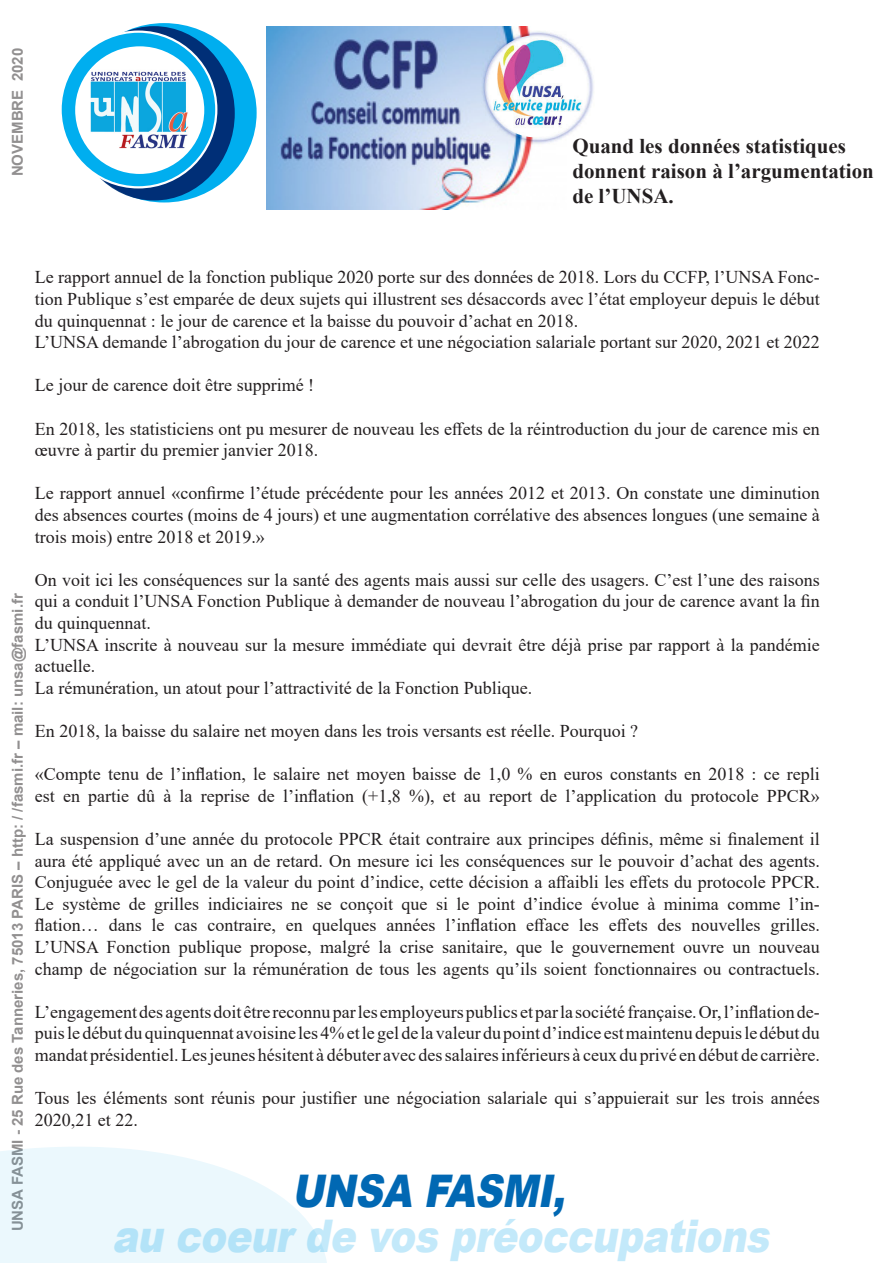
<style>
.page{position:relative;width:893px;height:1263px;background:#fff}
.page>*{position:absolute;margin:0;border:0;box-sizing:border-box;transform-origin:0 0}
.t1{font:italic 900 45px "Arial";color:#c3e9fa;scale:.85 1}
.t2{font:italic 900 45px "Arial";color:#0168b3;scale:.85 1}
.t3{font:700 21px/25.2px "Times New Roman";color:#231f20}
.t4{font:18px/21.6px "Times New Roman";color:#231f20;text-align:justify}
.t5{font:700 15px "Arial";color:#231f20}
</style>
<div class="page">
<div style="left:0;top:1145px;width:893px;height:118px;background:linear-gradient(to right,#edf9fd,#fff)"></div>
<img style="left:266px;top:27px;width:267px;height:183px">
<img style="left:481px;top:31px;width:113px;height:113px">
<svg style="left:70px;top:21px;width:188px;height:183px;background:#25b8ef"></svg>
<svg style="left:73px;top:26px;width:162px;height:174px;background:#174384"></svg>
<div style="left:61px;top:32px;width:155px;height:155px;background:#00aeef;border-radius:50%"></div>
<div style="left:75px;top:46px;width:129px;height:128px;background:#fff;border-radius:50%"></div>
<img style="left:91px;top:71px;width:98px;height:78px">
<p class="t5" style="left:7px;top:176px;width:130px;rotate:-90deg">NOVEMBRE 2020</p>
<p class="t3" style="left:572px;top:133px;width:303px">Quand les données statistiques donnent raison à l’argumentation de l’UNSA.</p>
<p class="t5" style="left:7px;top:1231px;width:640px;rotate:-90deg">UNSA FASMI - 25 Rue des Tanneries, 75013 PARIS – http: / /fasmi.fr – mail: unsa@fasmi.fr</p>
<p class="t4" style="left:35px;top:266px;width:786px">Le rapport annuel de la fonction publique 2020 porte sur des données de 2018. Lors du CCFP, l’UNSA Fonc&shy;tion Publique s’est emparée de deux sujets qui illustrent ses désaccords avec l’état employeur depuis le début du quinquennat : le jour de carence et la baisse du pouvoir d’achat en 2018.</p>
<p class="t4" style="left:35px;top:331px;width:786px">L’UNSA demande l’abrogation du jour de carence et une négociation salariale portant sur 2020, 2021 et 2022</p>
<p class="t4" style="left:35px;top:374px;width:281px">Le jour de carence doit être supprimé !</p>
<p class="t4" style="left:35px;top:417px;width:786px">En 2018, les statisticiens ont pu mesurer de nouveau les effets de la réintroduction du jour de carence mis en œuvre à partir du premier janvier 2018.</p>
<p class="t4" style="left:35px;top:482px;width:786px">Le rapport annuel «confirme l’étude précédente pour les années 2012 et 2013. On constate une diminution des absences courtes (moins de 4 jours) et une augmentation corrélative des absences longues (une semaine à trois mois) entre 2018 et 2019.»</p>
<p class="t4" style="left:35px;top:568px;width:786px">On voit ici les conséquences sur la santé des agents mais aussi sur celle des usagers. C’est l’une des raisons qui a conduit l’UNSA Fonction Publique à demander de nouveau l’abrogation du jour de carence avant la fin du quinquennat.</p>
<p class="t4" style="left:35px;top:633px;width:786px">L’UNSA inscrite à nouveau sur la mesure immédiate qui devrait être déjà prise par rapport à la pandémie actuelle.</p>
<p class="t4" style="left:35px;top:676px;width:499px">La rémunération, un atout pour l’attractivité de la Fonction Publique.</p>
<p class="t4" style="left:35px;top:720px;width:605px">En 2018, la baisse du salaire net moyen dans les trois versants est réelle. Pourquoi ?</p>
<p class="t4" style="left:35px;top:763px;width:786px">«Compte tenu de l’inflation, le salaire net moyen baisse de 1,0 % en euros constants en 2018 : ce repli est en partie dû à la reprise de l’inflation (+1,8 %), et au report de l’application du protocole PPCR»</p>
<p class="t4" style="left:35px;top:828px;width:786px">La suspension d’une année du protocole PPCR était contraire aux principes définis, même si finalement il aura été appliqué avec un an de retard. On mesure ici les conséquences sur le pouvoir d’achat des agents.<br>Conjuguée avec le gel de la valeur du point d’indice, cette décision a affaibli les effets du protocole PPCR.</p>
<p class="t4" style="left:35px;top:892px;width:786px">Le système de grilles indiciaires ne se conçoit que si le point d’indice évolue à minima comme l’in&shy;flation… dans le cas contraire, en quelques années l’inflation efface les effets des nouvelles grilles.</p>
<p class="t4" style="left:35px;top:936px;width:786px">L’UNSA Fonction publique propose, malgré la crise sanitaire, que le gouvernement ouvre un nouveau champ de négociation sur la rémunération de tous les agents qu’ils soient fonctionnaires ou contractuels.</p>
<p class="t4" style="left:35px;top:1000px;width:786px">L’engagement des agents doit être reconnu par les employeurs publics et par la société française. Or, l’inflation de&shy;puis le début du quinquennat avoisine les 4% et le gel de la valeur du point d’indice est maintenu depuis le début du mandat présidentiel. Les jeunes hésitent à débuter avec des salaires inférieurs à ceux du privé en début de carrière.</p>
<p class="t4" style="left:35px;top:1087px;width:786px">Tous les éléments sont réunis pour justifier une négociation salariale qui s’appuierait sur les trois années</p>
<p class="t4" style="left:35px;top:1108px;width:104px">2020,21 et 22.</p>
<h1 class="t2" style="left:292px;top:1159px;width:336px">UNSA FASMI,</h1>
<h1 class="t1" style="left:112px;top:1204px;width:787px">au coeurde vos préoccupations</h1>
</div>
